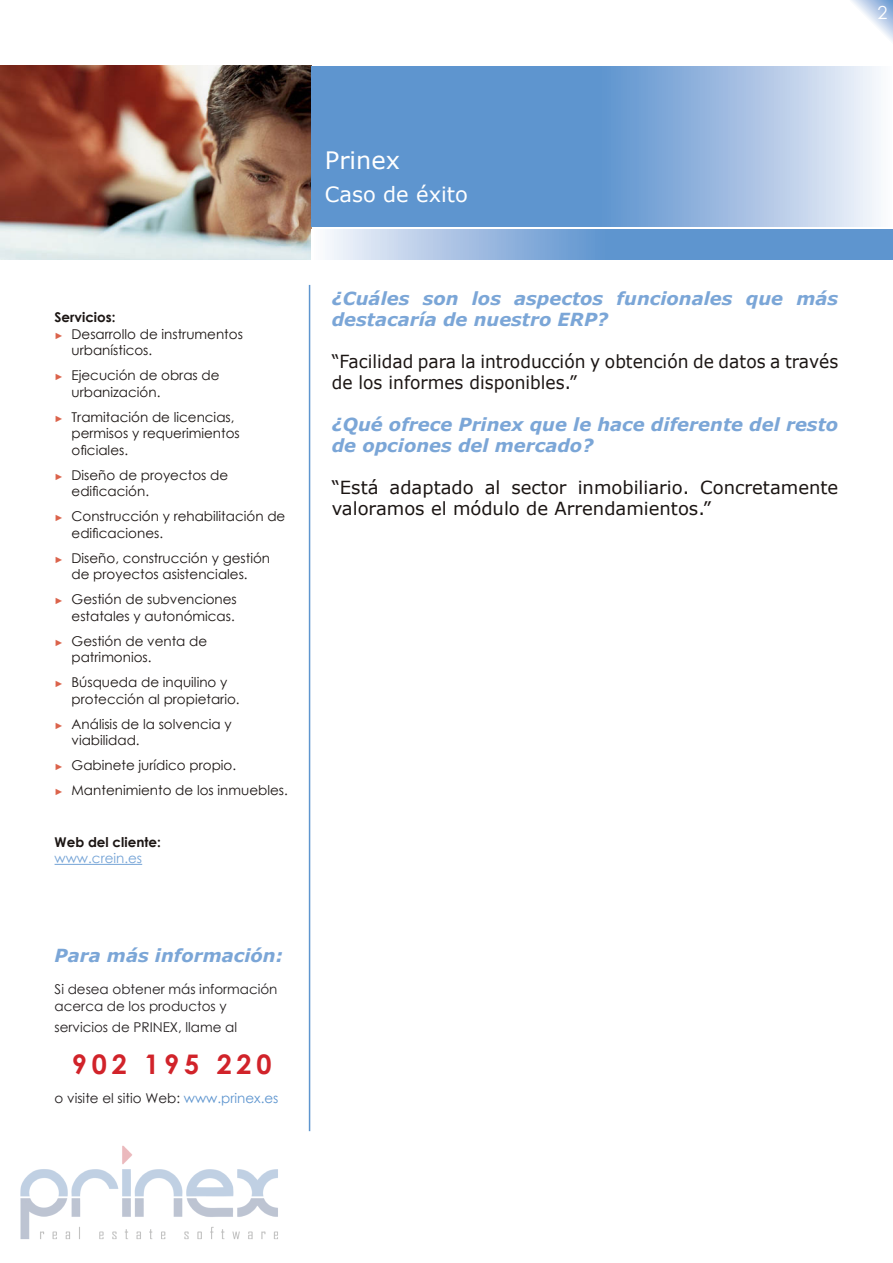
<style>
.page{position:relative;width:893px;height:1263px;background:#fff}
.page>*{position:absolute;margin:0;border:0;box-sizing:border-box;transform-origin:0 0}
.t1{font:700 27px "Century Gothic";letter-spacing:.18em;color:#d1232a}
.t2{font:24px "Verdana";color:#fff}
.t3{font:21px "Verdana";color:#fff}
.t4{font:italic 700 18px/21px "Verdana";color:#7ba6d7}
.parrafo{font:18px/21px "Verdana";color:#1b1513}
.parrafo-2{font:18px/21px "Verdana";color:#1b1513;scale:.95 1}
.t5{font:18px "Century Gothic";color:#fff}
.t6{font:13.5px/16.5px "Century Gothic";color:#1b1513}
.t7{font:13.5px/16.2px "Century Gothic";color:#231f20}
.t8{font:700 13.5px/16.2px "Century Gothic";color:#1b1513}
.s1{font-size:9px;color:#db634b}
.s2{font-weight:400;color:#74a3d6}
.s3{color:#5e95cf}
</style>
<div class="page">
<hr style="left:309px;top:285px;width:1px;height:846px;background:#5e95cf">
<svg style="left:851px;top:0;width:42px;height:42px"></svg>
<img style="left:0;top:66px;width:312px;height:193px">
<svg style="left:327px;top:229px;width:566px;height:30px;background:#81abd9"></svg>
<svg style="left:312px;top:67px;width:567px;height:160px;background:#81aad9"></svg>
<img style="left:20px;top:1145px;width:258px;height:94px">
<hr style="left:55px;top:864px;width:87px;height:1px;background:#74a3d6">
<p class="t5" style="left:877px;top:0;width:11px">2</p>
<p class="t8" style="left:55px;top:308px;width:63px">Servicios:</p>
<p class="t6" style="left:72px;top:325px;width:173px;text-indent:-17px"><span class="s1">►</span> Desarrollo de instrumentos urbanísticos.</p>
<p class="t6" style="left:72px;top:367px;width:150px;text-indent:-17px"><span class="s1">►</span> Ejecución de obras de urbanización.</p>
<p class="t6" style="left:72px;top:408px;width:170px;text-indent:-17px"><span class="s1">►</span> Tramitación de licencias, permisos y requerimientos oficiales.</p>
<p class="t6" style="left:72px;top:466px;width:158px;text-indent:-17px"><span class="s1">►</span> Diseño de proyectos de edificación.</p>
<p class="t6" style="left:72px;top:508px;width:215px;text-indent:-17px"><span class="s1">►</span> Construcción y rehabilitación de edificaciones.</p>
<p class="t6" style="left:55px;top:549px;width:217px;text-align:center"><span class="s1">►</span> Diseño, construcción y gestión de proyectos asistenciales.</p>
<p class="t6" style="left:55px;top:591px;width:184px;text-align:right"><span class="s1">►</span> Gestión de subvenciones estatales y autonómicas.</p>
<p class="t6" style="left:72px;top:632px;width:137px;text-indent:-17px"><span class="s1">►</span> Gestión de venta de patrimonios.</p>
<p class="t6" style="left:72px;top:674px;width:170px;text-indent:-17px"><span class="s1">►</span> Búsqueda de inquilino y protección al propietario.</p>
<p class="t6" style="left:72px;top:715px;width:162px;text-indent:-17px"><span class="s1">►</span> Análisis de la solvencia y viabilidad.</p>
<p class="t6" style="left:55px;top:757px;width:183px"><span class="s1">►</span> Gabinete jurídico propio.</p>
<p class="t6" style="left:55px;top:782px;width:235px"><span class="s1">►</span> Mantenimiento de los inmuebles.</p>
<p class="t8" style="left:55px;top:833px;width:108px">Web del cliente: <span class="s2">www.crein.es</span></p>
<h3 class="t4" style="left:55px;top:945px;width:230px">Para más información:</h3>
<p class="t7" style="left:55px;top:981px;width:224px">Si desea obtener más información acerca de los productos y</p>
<p class="t7" style="left:55px;top:1019px;width:184px">servicios de PRINEX, llame al</p>
<h1 class="t1" style="left:72px;top:1044px;width:201px">902 195 220</h1>
<p class="t7" style="left:55px;top:1090px;width:225px">o visite el sitio Web: <span class="s3">www.prinex.es</span></p>
<p class="t2" style="left:325px;top:144px;width:76px">Prinex</p>
<p class="t3" style="left:325px;top:180px;width:145px">Caso de éxito</p>
<p class="t4" style="left:332px;top:288px;width:508px">¿Cuáles son los aspectos funcionales que más destacaría de nuestro ERP?</p>
<p class="parrafo-2" style="left:332px;top:351px;width:535px">“Facilidad para la introducción y obtención de datos a través de los informes disponibles.”</p>
<p class="t4" style="left:332px;top:414px;width:508px">¿Qué ofrece Prinex que le hace diferente del resto de opciones del mercado?</p>
<p class="parrafo" style="left:332px;top:477px;width:508px">“Está adaptado al sector inmobiliario. Concretamente valoramos el módulo de Arrendamientos.”</p>
</div>
